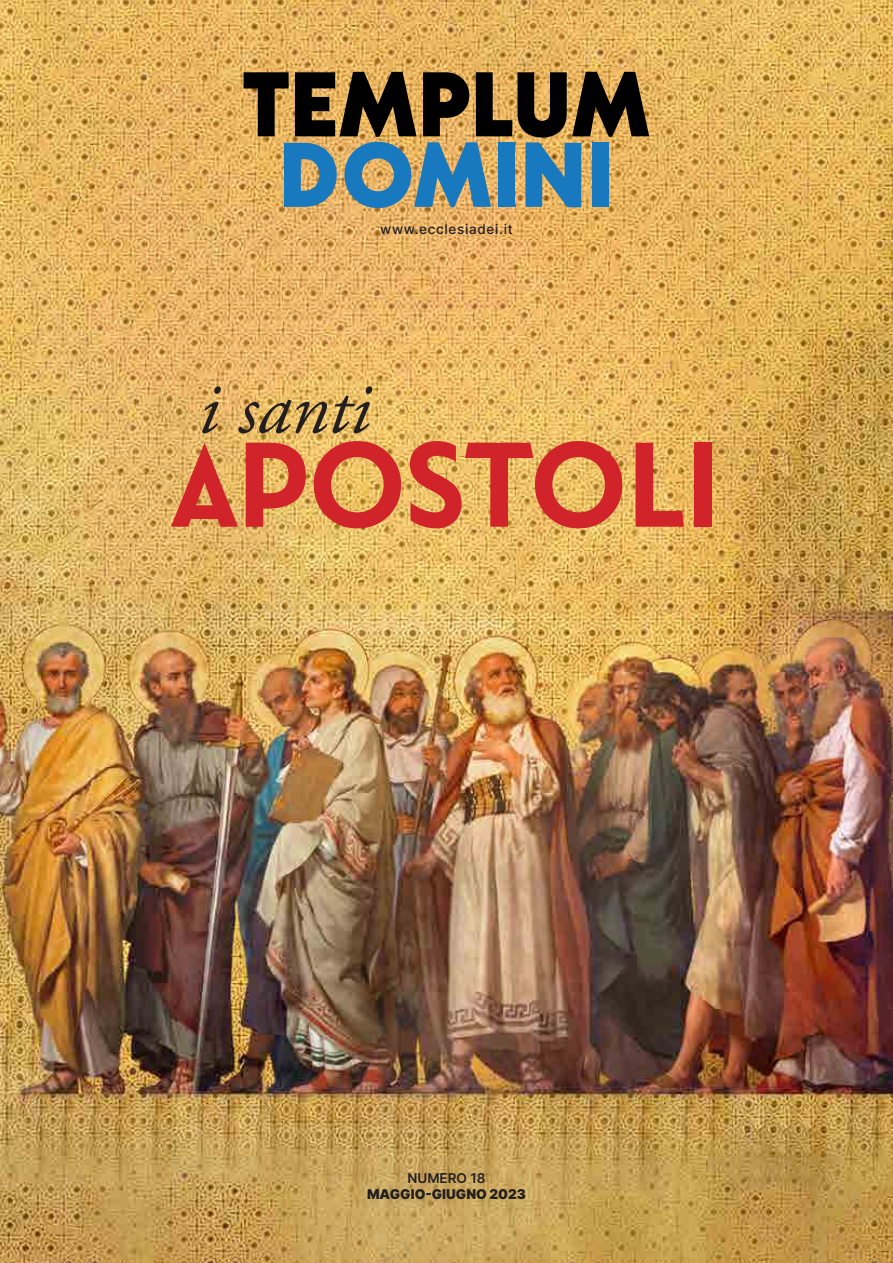
<style>
.page{position:relative;width:893px;height:1263px;background:#fff}
.page>*{position:absolute;margin:0;border:0;box-sizing:border-box;transform-origin:0 0}
.t1{font:800 105px "Wright Roman";color:#d1232a}
.t2{font:800 91.5px "Acre";color:#000001}
.t3{font:800 91.5px "Acre";color:#1979bf}
.t4{font:italic 75px "Adobe Garamond Pro";color:#231f20}
.t5{font:500 13.5px "Inter";letter-spacing:.05em;color:#231f20}
.t6{font:900 13.5px "Inter";color:#231f20}
.t7{font:600 13.5px "Inter";color:#231f20}
</style>
<div class="page">
<img style="left:0;top:0;width:893px;height:1263px">
<p class="t2" style="left:243px;top:39px;width:409px">TEMPLUM</p>
<p class="t3" style="left:278px;top:109px;width:337px">DOMINI</p>
<p class="t5" style="left:380px;top:219px;width:134px">www.ecclesiadei.it</p>
<p class="t4" style="left:198px;top:364px;width:174px">i santi</p>
<p class="t1" style="left:172px;top:408px;width:550px">APOSTOLI</p>
<p class="t7" style="left:407px;top:1168px;width:80px">NUMERO 18</p>
<p class="t6" style="left:367px;top:1184px;width:160px">MAGGIO-GIUGNO 2023</p>
</div>
